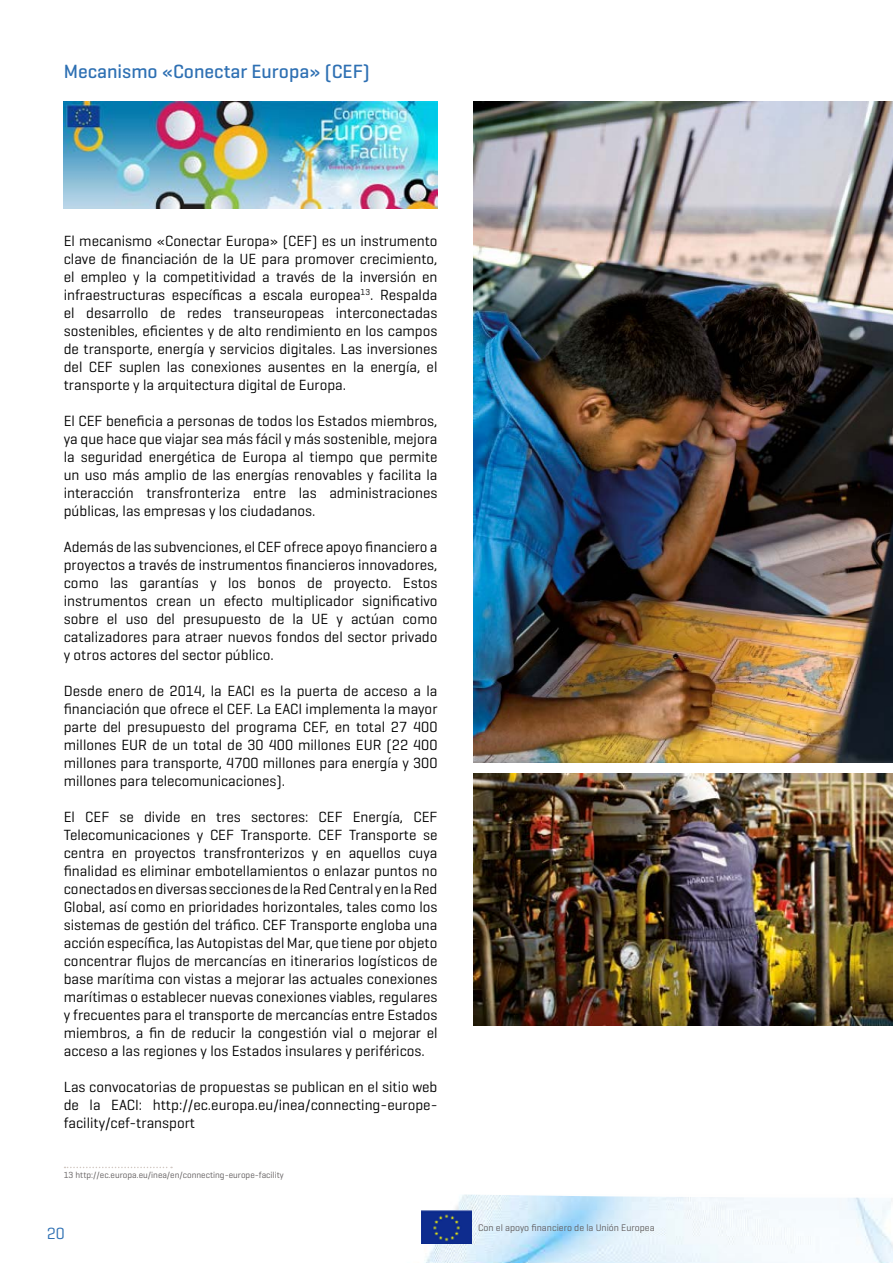
<style>
.page{position:relative;width:893px;height:1263px;background:#fff}
.page>*{position:absolute;margin:0;border:0;box-sizing:border-box;transform-origin:0 0}
.t1{font:500 19.5px "Geogrotesque";color:#2e70b3}
.t2{font:16.5px "Geogrotesque";color:#2e70b3}
.t3{font:15px/18px "Geogrotesque";color:#000;text-align:justify}
.t4{font:9.75px "Geogrotesque";color:#605c5d}
.t5{font:9px "Geogrotesque";color:#605c5d}
</style>
<div class="page">
<img style="left:421px;top:1198px;width:472px;height:65px">
<svg style="left:64px;top:1166px;width:795px;height:32px"></svg>
<img style="left:421px;top:1211px;width:50px;height:33px">
<svg style="left:65px;top:1167px;width:107px;height:1px"></svg>
<img style="left:473px;top:101px;width:420px;height:661px">
<img style="left:64px;top:102px;width:374px;height:106px">
<img style="left:473px;top:774px;width:420px;height:251px">
<h1 class="t1" style="left:64px;top:60px;width:308px">Mecanismo «Conectar Europa» (CEF)</h1>
<p class="t3" style="left:64px;top:231px;width:375px">El mecanismo «Conectar Europa» (CEF) es un instrumento clave de financiación de la UE para promover crecimiento, el empleo y la competitividad a través de la inversión en infraestructuras específicas a escala europea<sup>13</sup>. Respalda el desarrollo de redes transeuropeas interconectadas sostenibles, eficientes y de alto rendimiento en los campos de transporte, energía y servicios digitales. Las inversiones del CEF suplen las conexiones ausentes en la energía, el transporte y la arquitectura digital de Europa.</p>
<p class="t3" style="left:64px;top:411px;width:375px">El CEF beneficia a personas de todos los Estados miembros, ya que hace que viajar sea más fácil y más sostenible, mejora la seguridad energética de Europa al tiempo que permite un uso más amplio de las energías renovables y facilita la interacción transfronteriza entre las administraciones públicas, las empresas y los ciudadanos.</p>
<p class="t3" style="left:64px;top:537px;width:375px">Además de las subvenciones, el CEF ofrece apoyo financiero a proyectos a través de instrumentos financieros innovadores, como las garantías y los bonos de proyecto. Estos instrumentos crean un efecto multiplicador significativo sobre el uso del presupuesto de la UE y actúan como catalizadores para atraer nuevos fondos del sector privado y otros actores del sector público.</p>
<p class="t3" style="left:64px;top:681px;width:375px">Desde enero de 2014, la EACI es la puerta de acceso a la financiación que ofrece el CEF. La EACI implementa la mayor parte del presupuesto del programa CEF, en total 27 400 millones EUR de un total de 30 400 millones EUR (22 400 millones para transporte, 4700 millones para energía y 300 millones para telecomunicaciones).</p>
<p class="t3" style="left:64px;top:807px;width:375px">El CEF se divide en tres sectores: CEF Energía, CEF Telecomunicaciones y CEF Transporte. CEF Transporte se centra en proyectos transfronterizos y en aquellos cuya finalidad es eliminar embotellamientos o enlazar puntos no conectados en diversas secciones de la Red Central y en la Red Global, así como en prioridades horizontales, tales como los sistemas de gestión del tráfico. CEF Transporte engloba una acción específica, las Autopistas del Mar, que tiene por objeto concentrar flujos de mercancías en itinerarios logísticos de base marítima con vistas a mejorar las actuales conexiones marítimas o establecer nuevas conexiones viables, regulares y frecuentes para el transporte de mercancías entre Estados miembros, a fin de reducir la congestión vial o mejorar el acceso a las regiones y los Estados insulares y periféricos.</p>
<p class="t3" style="left:64px;top:1077px;width:375px">Las convocatorias de propuestas se publican en el sitio web de la EACI: http://ec.europa.eu/inea/connecting-europe&shy;facility/cef-transport</p>
<p class="t5" style="left:64px;top:1169px;width:221px">13 http://ec.europa.eu/inea/en/connecting-europe-facility</p>
<p class="t2" style="left:47px;top:1223px;width:19px">20</p>
<p class="t4" style="left:478px;top:1221px;width:178px">Con el apoyo financiero de la Unión Europea</p>
</div>
